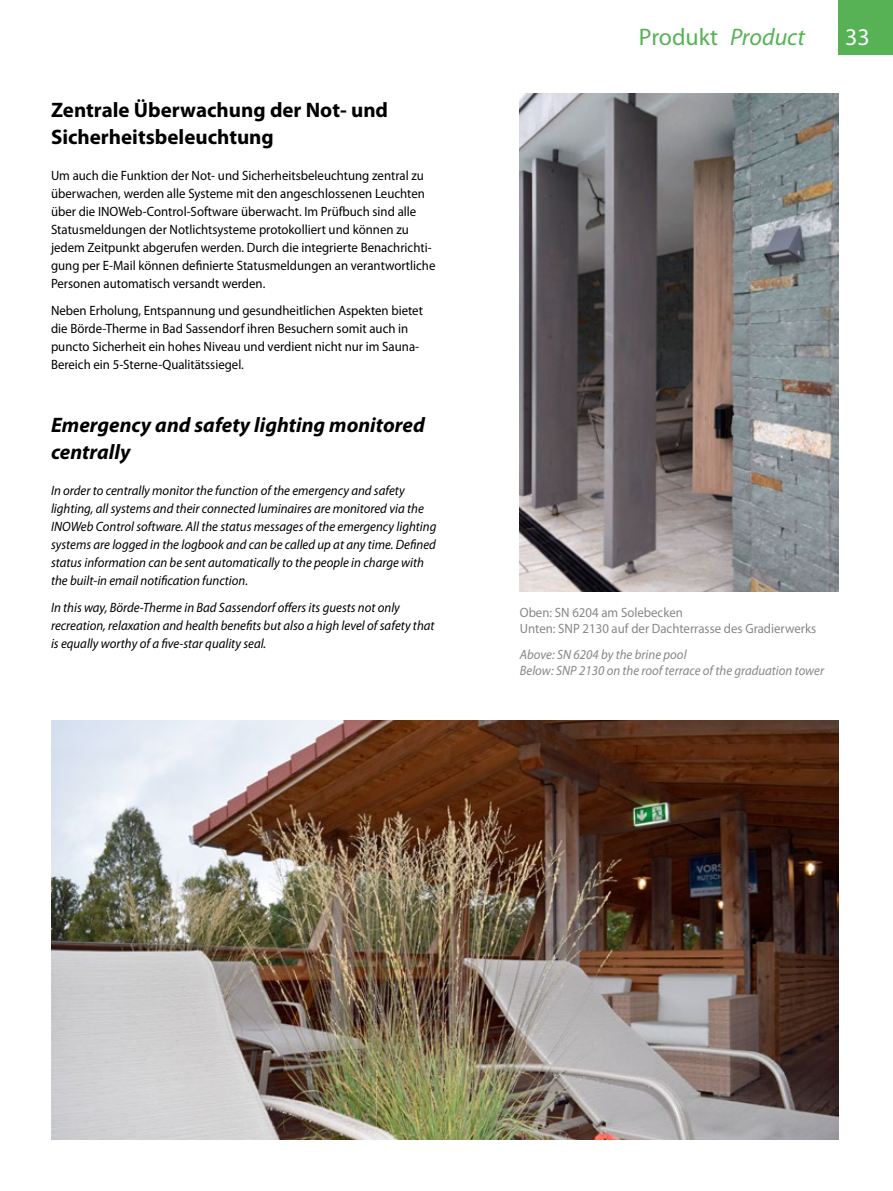
<style>
.page{position:relative;width:893px;height:1191px;background:#fff}
.page>*{position:absolute;margin:0;border:0;box-sizing:border-box;transform-origin:0 0}
.t1{font:24px "Myriad Pro";color:#56b255}
.t2{font:24px "Myriad Pro";color:#fff}
.t3{font:700 21px/27px "Myriad Pro";color:#000}
.t4{font:italic 700 21px/27px "Myriad Pro";color:#000}
.t5{font:13.5px/18px "Myriad Pro";color:#000;scale:.95 1}
.t6{font:italic 13.5px/18px "Myriad Pro";color:#000;scale:.95 1}
.t7{font:italic 13.5px/16.5px "Myriad Pro";color:#878787;scale:.95 1}
.t8{font:13.5px/16.5px "Myriad Pro";color:#878787;scale:.95 1}
.s1{font-style:italic}
</style>
<div class="page">
<img style="left:520px;top:94px;width:319px;height:497px">
<img style="left:51px;top:721px;width:788px;height:418px">
<div style="left:839px;top:0;width:54px;height:54px;background:#56b255"></div>
<h2 class="t3" style="left:51px;top:96px;width:339px">Zentrale Überwachung der Not- und<br>Sicherheitsbeleuchtung</h2>
<p class="t5" style="left:51px;top:166px;width:406px">Um auch die Funktion der Not- und Sicherheitsbeleuchtung zentral zu überwachen, werden alle Systeme mit den angeschlossenen Leuchten über die INOWeb-Control-Software überwacht. Im Prüfbuch sind alle Statusmeldungen der Notlichtsysteme protokolliert und können zu jedem Zeitpunkt abgerufen werden. Durch die integrierte Benachrichti&shy;gung per E-Mail können definierte Statusmeldungen an verantwortliche Personen automatisch versandt werden.</p>
<p class="t5" style="left:51px;top:301px;width:393px">Neben Erholung, Entspannung und gesundheitlichen Aspekten bietet die Börde-Therme in Bad Sassendorf ihren Besuchern somit auch in puncto Sicherheit ein hohes Niveau und verdient nicht nur im Sauna-Bereich ein 5-Sterne-Qualitätssiegel.</p>
<h2 class="t4" style="left:51px;top:411px;width:375px">Emergency and safety lighting monitored centrally</h2>
<p class="t6" style="left:51px;top:481px;width:407px">In order to centrally monitor the function of the emergency and safety lighting, all systems and their connected luminaires are monitored via the INOWeb Control software. All the status messages of the emergency lighting systems are logged in the logbook and can be called up at any time. Defined status information can be sent automatically to the people in charge with the built-in email notification function.</p>
<p class="t6" style="left:51px;top:598px;width:405px">In this way, Börde-Therme in Bad Sassendorf offers its guests not only recreation, relaxation and health benefits but also a high level of safety that is equally worthy of a five-star quality seal.</p>
<h1 class="t1" style="left:639px;top:22px;width:168px">Produkt <span class="s1">Product</span></h1>
<h1 class="t2" style="left:845px;top:22px;width:26px">33</h1>
<p class="t8" style="left:520px;top:604px;width:313px">Oben: SN 6204 am Solebecken<br>Unten: SNP 2130 auf der Dachterrasse des Gradierwerks</p>
<p class="t7" style="left:520px;top:645px;width:322px">Above: SN 6204 by the brine pool<br>Below: SNP 2130 on the roof terrace of the graduation tower</p>
</div>
